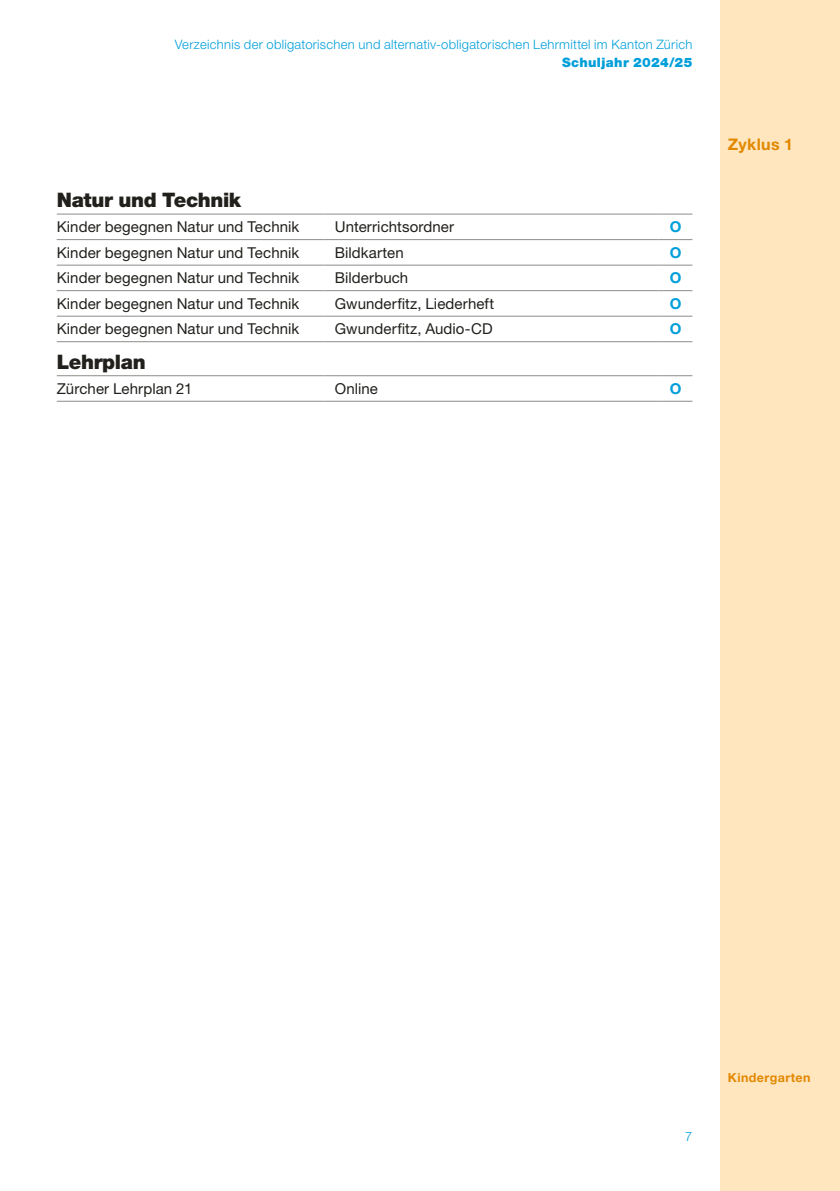
<style>
.page{position:relative;width:840px;height:1191px;background:#fff}
.page>*{position:absolute;margin:0;border:0;box-sizing:border-box;transform-origin:0 0}
.h2_ohne_grundlinienr{font:900 20px "Helvetica Neue LT Std";letter-spacing:-.02em;color:#21201c}
.Zyklus{font:700 16px "Helvetica Neue LT Std";letter-spacing:.025em;color:#e28800}
.p___tabelle{font:15px "Helvetica Neue LT Std";letter-spacing:.005em;color:#21201c}
.p___tabelle-2{font:700 15px "Helvetica Neue LT Std";color:#009fda}
.t1{font:300 13px "Helvetica Neue LT Std";letter-spacing:.02em;color:#009fda}
.t2{font:900 13px "Helvetica Neue LT Std";letter-spacing:.025em;color:#009fda}
.Fusszeile{font:700 12.4px "Helvetica Neue LT Std";letter-spacing:.03em;color:#e28800}
</style>
<div class="page">
<div style="left:720px;top:0;width:119px;height:1191px;background:#ffe6bf"></div>
<hr style="left:57px;top:214px;width:266px;height:1px;background:#8c8c88">
<hr style="left:323px;top:214px;width:335px;height:1px;background:#8c8c88">
<hr style="left:658px;top:214px;width:34px;height:1px;background:#8c8c88">
<hr style="left:57px;top:239px;width:266px;height:1px;background:#8c8c88">
<hr style="left:323px;top:239px;width:335px;height:1px;background:#8c8c88">
<hr style="left:658px;top:239px;width:34px;height:1px;background:#8c8c88">
<hr style="left:57px;top:316px;width:266px;height:1px;background:#8c8c88">
<hr style="left:323px;top:316px;width:335px;height:1px;background:#8c8c88">
<hr style="left:658px;top:316px;width:34px;height:1px;background:#8c8c88">
<hr style="left:57px;top:341px;width:266px;height:1px;background:#8c8c88">
<hr style="left:323px;top:341px;width:335px;height:1px;background:#8c8c88">
<hr style="left:658px;top:341px;width:34px;height:1px;background:#8c8c88">
<hr style="left:57px;top:375px;width:266px;height:1px;background:#8c8c88">
<hr style="left:323px;top:375px;width:335px;height:1px;background:#8c8c88">
<hr style="left:658px;top:375px;width:34px;height:1px;background:#8c8c88">
<hr style="left:57px;top:401px;width:266px;height:1px;background:#8c8c88">
<hr style="left:323px;top:401px;width:335px;height:1px;background:#8c8c88">
<hr style="left:658px;top:401px;width:34px;height:1px;background:#8c8c88">
<hr style="left:57px;top:265px;width:266px;height:1px;background:#8c8c88">
<hr style="left:323px;top:265px;width:335px;height:1px;background:#8c8c88">
<hr style="left:658px;top:265px;width:34px;height:1px;background:#8c8c88">
<hr style="left:57px;top:290px;width:266px;height:1px;background:#8c8c88">
<hr style="left:323px;top:290px;width:335px;height:1px;background:#8c8c88">
<hr style="left:658px;top:290px;width:34px;height:1px;background:#8c8c88">
<p class="t1" style="left:175px;top:36px;width:519px">Verzeichnis der obligatorischen und alternativ-obligatorischen Lehrmittel im Kanton Zürich</p>
<p class="t2" style="left:562px;top:55px;width:132px">Schuljahr 2024/25</p>
<p class="h2_ohne_grundlinienr" style="left:57px;top:188px;width:186px">Natur und Technik</p>
<p class="p___tabelle" style="left:57px;top:218px;width:244px">Kinder begegnen Natur und Technik</p>
<p class="p___tabelle" style="left:334px;top:218px;width:121px">Unterrichtsordner</p>
<p class="p___tabelle-2" style="left:669px;top:218px;width:13px">O</p>
<p class="p___tabelle" style="left:57px;top:243px;width:244px">Kinder begegnen Natur und Technik</p>
<p class="p___tabelle" style="left:334px;top:243px;width:70px">Bildkarten</p>
<p class="p___tabelle-2" style="left:669px;top:243px;width:13px">O</p>
<p class="p___tabelle" style="left:57px;top:269px;width:244px">Kinder begegnen Natur und Technik</p>
<p class="p___tabelle" style="left:334px;top:269px;width:75px">Bilderbuch</p>
<p class="p___tabelle-2" style="left:669px;top:269px;width:13px">O</p>
<p class="p___tabelle" style="left:57px;top:294px;width:244px">Kinder begegnen Natur und Technik</p>
<p class="p___tabelle" style="left:334px;top:294px;width:161px">Gwunderfitz, Liederheft</p>
<p class="p___tabelle-2" style="left:669px;top:294px;width:13px">O</p>
<p class="p___tabelle" style="left:57px;top:320px;width:244px">Kinder begegnen Natur und Technik</p>
<p class="p___tabelle" style="left:334px;top:320px;width:159px">Gwunderfitz, Audio-CD</p>
<p class="p___tabelle-2" style="left:669px;top:320px;width:13px">O</p>
<p class="h2_ohne_grundlinienr" style="left:57px;top:349px;width:90px">Lehrplan</p>
<p class="p___tabelle" style="left:57px;top:379px;width:137px">Zürcher Lehrplan 21</p>
<p class="p___tabelle" style="left:334px;top:379px;width:45px">Online</p>
<p class="p___tabelle-2" style="left:669px;top:379px;width:13px">O</p>
<p class="Zyklus" style="left:727px;top:135px;width:67px">Zyklus 1</p>
<p class="t1" style="left:684px;top:1128px;width:9px">7</p>
<p class="Fusszeile" style="left:727px;top:1070px;width:84px">Kindergarten</p>
</div>
